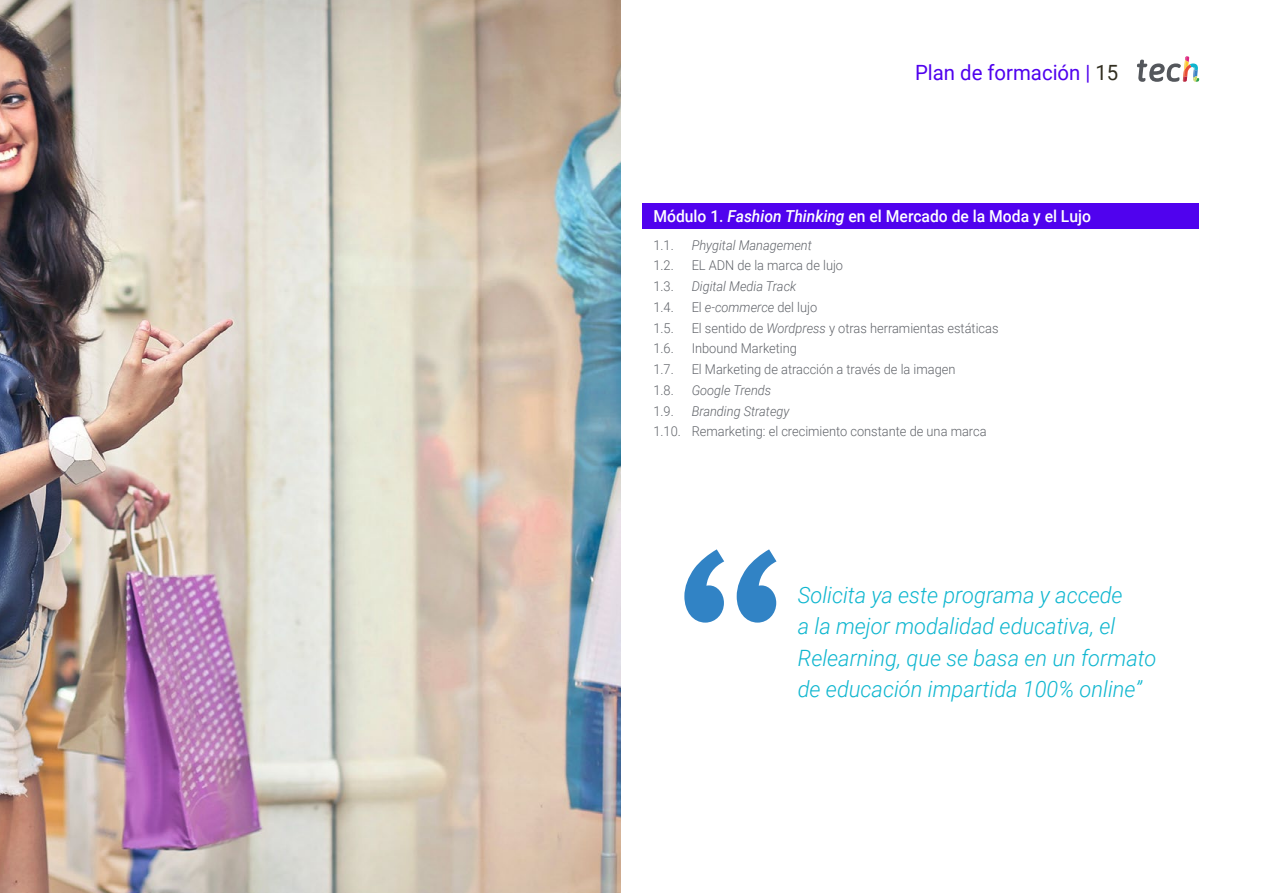
<style>
.page{position:relative;width:1263px;height:893px;background:#fff}
.page>*{position:absolute;margin:0;border:0;box-sizing:border-box;transform-origin:0 0}
.t1{font:italic 300 22.5px/31.5px "Roboto";color:#0fb6cf}
.t2{font:21px "Roboto";color:#5002ee}
.t3{font:500 16.5px "Roboto";color:#fff;scale:.95 1}
.t4{font:300 13.5px "Roboto";color:#61646a;scale:.95 1}
.t5{font:italic 300 13.5px "Roboto";color:#61646a;scale:.95 1}
.s1{color:#312e20}
.s2{font-style:italic}
.s3{font-style:normal}
</style>
<div class="page">
<img style="left:0;top:0;width:621px;height:893px">
<div style="left:642px;top:204px;width:557px;height:25px;background:#5002ee"></div>
<svg style="left:1137px;top:56px;width:62px;height:26px"></svg>
<svg style="left:684px;top:549px;width:92px;height:74px"></svg>
<h2 class="t2" style="left:915px;top:57px;width:205px">Plan de formación | <span class="s1">15</span></h2>
<p class="t3" style="left:653px;top:205px;width:462px">Módulo 1. <span class="s2">Fashion Thinking</span> en el Mercado de la Moda y el Lujo</p>
<p class="t4" style="left:653px;top:235px;width:23px">1.1.</p>
<p class="t5" style="left:692px;top:235px;width:128px">Phygital Management</p>
<p class="t4" style="left:653px;top:256px;width:23px">1.2.</p>
<p class="t4" style="left:692px;top:256px;width:161px">EL ADN de la marca de lujo</p>
<p class="t4" style="left:653px;top:277px;width:23px">1.3.</p>
<p class="t5" style="left:692px;top:277px;width:112px">Digital Media Track</p>
<p class="t4" style="left:653px;top:298px;width:23px">1.4.</p>
<p class="t5" style="left:692px;top:298px;width:134px"><span class="s3">El</span> e-commerce <span class="s3">del lujo</span></p>
<p class="t4" style="left:653px;top:318px;width:23px">1.5.</p>
<p class="t4" style="left:692px;top:318px;width:325px">El sentido de <span class="s2">Wordpress</span> y otras herramientas estáticas</p>
<p class="t4" style="left:653px;top:339px;width:23px">1.6.</p>
<p class="t4" style="left:692px;top:339px;width:112px">Inbound Marketing</p>
<p class="t4" style="left:653px;top:360px;width:23px">1.7.</p>
<p class="t4" style="left:692px;top:360px;width:279px">El Marketing de atracción a través de la imagen</p>
<p class="t4" style="left:653px;top:381px;width:23px">1.8.</p>
<p class="t5" style="left:692px;top:381px;width:85px">Google Trends</p>
<p class="t4" style="left:653px;top:401px;width:23px">1.9.</p>
<p class="t5" style="left:692px;top:401px;width:104px">Branding Strategy</p>
<p class="t4" style="left:653px;top:422px;width:352px">1.10. Remarketing: el crecimiento constante de una marca</p>
<h1 class="t1" style="left:798px;top:578px;width:360px">Solicita ya este programa y accede<br>a la mejor modalidad educativa, el Relearning, que se basa en un formato de educación impartida 100% online”</h1>
</div>
